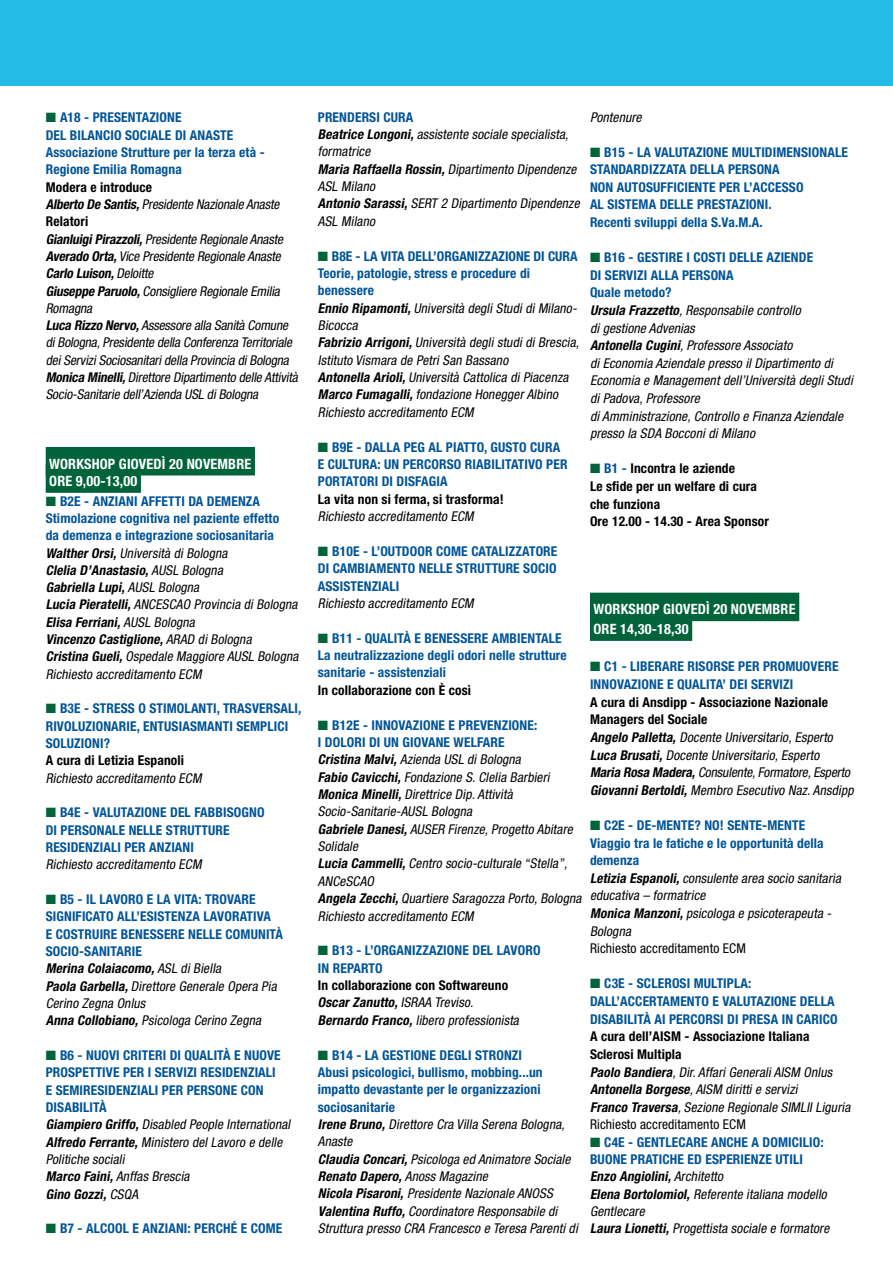
<style>
.page{position:relative;width:893px;height:1263px;background:#fff}
.page>*{position:absolute;margin:0;border:0;box-sizing:border-box;transform-origin:0 0}
.t1{font:700 condensed 14.25px/17.4px "Helvetica Neue LT Std";letter-spacing:.01em;color:#fff}
.t2{font:italic condensed 13.5px/17.4px "Helvetica Neue LT Std";color:#000}
.t3{font:700 condensed 13.5px/17.2px "Helvetica Neue LT Std";letter-spacing:.01em;color:#005498}
.t4{font:italic condensed 13.5px/17.4px "Helvetica Neue LT Std";letter-spacing:.01em;color:#000}
.t5{font:700 condensed 13.5px/17.5px "Helvetica Neue LT Std";letter-spacing:.01em;color:#000}
.t6{font:condensed 13.5px "Helvetica Neue LT Std";letter-spacing:.01em;color:#000}
.s1{color:#00633a}
.s2{font-weight:700;font-style:normal}
.s3{font-weight:700}
.s4{font-weight:700;font-style:normal;color:#005498}
.s5{font-style:italic;color:#000}
.s6{font-weight:400;font-style:italic;color:#000}
.s7{font-style:inherit}
.s8{color:#005498}
.s9{font-style:normal}
</style>
<div class="page">
<div style="left:0;top:0;width:893px;height:85px;background:#24bbe7"></div>
<div style="left:46px;top:447px;width:209px;height:28px;background:#00633a"></div>
<div style="left:46px;top:464px;width:95px;height:29px;background:#00633a"></div>
<div style="left:590px;top:593px;width:209px;height:28px;background:#00633a"></div>
<div style="left:590px;top:612px;width:102px;height:29px;background:#00633a"></div>
<p class="t3" style="left:46px;top:109px;width:220px"><span class="s1">■</span> A18 - PRESENTAZIONE<br>DEL BILANCIO SOCIALE DI ANASTE<br>Associazione Strutture per la terza età -<br>Regione Emilia Romagna</p>
<p class="t2" style="left:46px;top:178px;width:256px"><span class="s2">Modera e introduce<br></span><span class="s3">Alberto De Santis,</span>Presidente Nazionale Anaste <span class="s2">Relatori<br></span><span class="s3">GianluigiPirazzoli,</span>Presidente Regionale Anaste <span class="s3">Averado Orta,</span>Vice Presidente Regionale Anaste <span class="s3">Carlo Luison,</span>Deloitte<br><span class="s3">Giuseppe Paruolo,</span>Consigliere Regionale Emilia Romagna<br><span class="s3">Luca Rizzo Nervo,</span>Assessore alla Sanità Comune diBologna,Presidente della Conferenza Territoriale deiServiziSociosanitaridella Provincia diBologna <span class="s3">Monica Minelli,</span>Direttore Dipartimento delle Attività Socio-Sanitarie dell’Azienda USL diBologna</p>
<p class="t1" style="left:49px;top:455px;width:203px">WORKSHOP GIOVEDÌ 20 NOVEMBRE<br>ORE 9,00-13,00</p>
<p class="t2" style="left:46px;top:492px;width:257px"><span class="s1">■</span> <span class="s4">B2E - ANZIANI AFFETTI DA DEMENZA Stimolazione cognitiva nel paziente effetto<br>da demenza e integrazione sociosanitaria </span><span class="s3">WaltherOrsi,</span>Università diBologna<br><span class="s3">Clelia D’Anastasio,</span>AUSL Bologna<br><span class="s3">Gabriella Lupi,</span>AUSL Bologna<br><span class="s3">Lucia Pieratelli,</span>ANCESCAO Provincia diBologna <span class="s3">Elisa Ferriani,</span>AUSL Bologna<br><span class="s3">Vincenzo Castiglione,</span>ARAD diBologna <span class="s3">Cristina Gueli,</span>Ospedale Maggiore AUSL Bologna Richiesto accreditamento ECM</p>
<p class="t3" style="left:46px;top:700px;width:257px"><span class="s1">■</span> B3E - STRESS O STIMOLANTI, TRASVERSALI,<br>RIVOLUZIONARIE, ENTUSIASMANTI SEMPLICI<br>SOLUZIONI?</p>
<p class="t5" style="left:46px;top:752px;width:140px">A cura di Letizia Espanoli</p>
<p class="t2" style="left:46px;top:769px;width:160px">Richiesto accreditamento ECM</p>
<p class="t3" style="left:46px;top:804px;width:220px"><span class="s1">■</span> B4E - VALUTAZIONE DEL FABBISOGNO<br>DI PERSONALE NELLE STRUTTURE<br>RESIDENZIALI PER ANZIANI</p>
<p class="t2" style="left:46px;top:856px;width:160px">Richiesto accreditamento ECM</p>
<p class="t3" style="left:46px;top:890px;width:239px"><span class="s1">■</span> B5 - IL LAVORO E LA VITA: TROVARE SIGNIFICATO ALL’ESISTENZA LAVORATIVA<br>E COSTRUIRE BENESSERE NELLE COMUNITÀ SOCIO-SANITARIE<br><span class="s5">Merina Colaiacomo,</span><span class="s6">ASL diBiella<br></span><span class="s5">Paola Garbella,</span><span class="s6">Direttore Generale Opera Pia Cerino Zegna Onlus<br></span><span class="s5">Anna Collobiano,</span><span class="s6">Psicologa Cerino Zegna</span></p>
<p class="t3" style="left:46px;top:1046px;width:249px"><span class="s1">■</span> B6 - NUOVI CRITERI DI QUALITÀ E NUOVE<br>PROSPETTIVE PER I SERVIZI RESIDENZIALI<br>E SEMIRESIDENZIALI PER PERSONE CON<br>DISABILITÀ<br><span class="s5">Giampiero Griffo,</span><span class="s6">Disabled People International<br></span><span class="s5">Alfredo Ferrante,</span><span class="s6">Ministero delLavoro e delle<br>Politiche sociali<br></span><span class="s5">Marco Faini,</span><span class="s6">Anffas Brescia<br></span><span class="s5">Gino Gozzi,</span><span class="s6">CSQA</span></p>
<p class="t3" style="left:46px;top:1219px;width:238px"><span class="s1">■</span> B7 - ALCOOL E ANZIANI: PERCHÉ E COME</p>
<p class="t2" style="left:318px;top:108px;width:266px"><span class="s4">PRENDERSI CURA<br></span><span class="s3">Beatrice Longoni,</span>assistente sociale specialista, formatrice<br><span class="s3">Maria Raffaella Rossin,</span>Dipartimento Dipendenze<br>ASL Milano<br><span class="s3">Antonio Sarassi,</span>SERT 2 Dipartimento Dipendenze<br>ASL Milano</p>
<p class="t2" style="left:318px;top:247px;width:266px"><span class="s1">■</span> <span class="s4">B8E - LA VITA DELL’ORGANIZZAZIONE DI CURA Teorie, patologie, stress e procedure di benessere<br></span><span class="s3">Ennio Ripamonti,</span>Università degliStudidiMilano-Bicocca<br><span class="s3">Fabrizio Arrigoni,</span>Università deglistudidiBrescia, Istituto Vismara de PetriSan Bassano<br><span class="s3">Antonella Arioli,</span>Università Cattolica diPiacenza <span class="s3">Marco Fumagalli,</span>fondazione HoneggerAlbino Richiesto accreditamento ECM</p>
<p class="t3" style="left:318px;top:438px;width:251px"><span class="s1">■</span> B9E - DALLA PEG AL PIATTO, GUSTO CURA<br>E CULTURA: UN PERCORSO RIABILITATIVO PER<br>PORTATORI DI DISFAGIA</p>
<p class="t5" style="left:318px;top:490px;width:187px">La vita non si ferma, si trasforma!</p>
<p class="t2" style="left:318px;top:507px;width:160px">Richiesto accreditamento ECM</p>
<p class="t3" style="left:318px;top:542px;width:241px;text-align:justify"><span class="s1">■</span> B10E - L’OUTDOOR COME CATALIZZATORE DI CAMBIAMENTO NELLE STRUTTURE SOCIO ASSISTENZIALI</p>
<p class="t2" style="left:318px;top:594px;width:160px">Richiesto accreditamento ECM</p>
<p class="t3" style="left:318px;top:629px;width:250px"><span class="s1">■</span> B11 - QUALITÀ E BENESSERE AMBIENTALE<br>La neutralizzazione degli odori nelle strutture sanitarie - assistenziali</p>
<p class="t5" style="left:318px;top:681px;width:155px">In collaborazione con È così</p>
<p class="t2" style="left:318px;top:716px;width:268px"><span class="s1">■</span> <span class="s4">B12E - INNOVAZIONE E PREVENZIONE:<br>I DOLORI DI UN GIOVANE WELFARE<br></span><span class="s3">Cristina Malvi,</span>Azienda USL diBologna<br><span class="s3">Fabio Cavicchi,</span>Fondazione S.Clelia Barbieri <span class="s3">Monica Minelli,</span>Direttrice Dip.Attività Socio-Sanitarie-AUSL Bologna<br><span class="s3">Gabriele Danesi,</span>AUSER Firenze,Progetto Abitare Solidale<br><span class="s3">Lucia Cammelli,</span>Centro socio-culturale “Stella”, ANCeSCAO<br><span class="s3">Angela Zecchi,</span>Quartiere Saragozza Porto,Bologna Richiesto accreditamento ECM</p>
<p class="t3" style="left:318px;top:942px;width:224px"><span class="s1">■</span> B13 - L’ORGANIZZAZIONE DEL LAVORO<br>IN REPARTO</p>
<p class="t2" style="left:318px;top:976px;width:205px"><span class="s2">In collaborazione con Softwareuno<br></span><span class="s3">OscarZanutto,</span>ISRAA Treviso.<br><span class="s3">Bernardo Franco,</span>libero professionista</p>
<p class="t4" style="left:318px;top:1046px;width:261px"><span class="s1">■</span> <span class="s4">B14 - LA GESTIONE DEGLI STRONZI<br>Abusi psicologici, bullismo, mobbing...un impatto devastante per le organizzazioni sociosanitarie<br></span><span class="s3">Irene Bruno,</span><span class="s7">Direttore Cra Villa Serena Bologna, Anaste<br></span><span class="s3">Claudia Concari,</span> Psicologa ed Animatore Sociale <span class="s3">Renato Dapero,</span> Anoss Magazine<br><span class="s3">Nicola Pisaroni,</span> Presidente Nazionale ANOSS <span class="s3">Valentina Ruffo,</span> Coordinatore Responsabile di Struttura presso CRA Francesco e Teresa Parenti di</p>
<p class="t4" style="left:590px;top:108px;width:53px">Pontenure</p>
<p class="t3" style="left:590px;top:143px;width:259px"><span class="s1">■</span> B15 - LA VALUTAZIONE MULTIDIMENSIONALE STANDARDIZZATA DELLA PERSONA<br>NON AUTOSUFFICIENTE PER L’ACCESSO<br>AL SISTEMA DELLE PRESTAZIONI.<br>Recenti sviluppi della S.Va.M.A.</p>
<p class="t4" style="left:590px;top:249px;width:264px"><span class="s1">■</span> <span class="s4">B16 - GESTIRE I COSTI DELLE AZIENDE<br>DI SERVIZI ALLA PERSONA<br>Quale metodo?<br></span><span class="s3">Ursula Frazzetto</span>, Responsabile controllo<br>di gestione Advenias<br><span class="s3">Antonella Cugini</span>, Professore Associato<br>di Economia Aziendale presso il Dipartimento di Economia e Management dell’Università degli Studi di Padova, Professore<br>di Amministrazione, Controllo e Finanza Aziendale presso la SDA Bocconi di Milano</p>
<p class="t5" style="left:590px;top:460px;width:180px"><span class="s1">■</span> <span class="s8">B1 -</span> Incontra le aziende<br>Le sfide per un welfare di cura che funziona<br>Ore 12.00 - 14.30 - Area Sponsor</p>
<p class="t1" style="left:594px;top:599px;width:203px;line-height:19.8px">WORKSHOP GIOVEDÌ 20 NOVEMBRE<br>ORE 14,30-18,30</p>
<p class="t3" style="left:590px;top:658px;width:250px"><span class="s1">■</span> C1 - LIBERARE RISORSE PER PROMUOVERE<br>INNOVAZIONE E QUALITA’ DEI SERVIZI</p>
<p class="t2" style="left:590px;top:693px;width:268px"><span class="s2">A cura di Ansdipp - Associazione Nazionale Managers del Sociale<br></span><span class="s3">Angelo Palletta,</span>Docente Universitario,Esperto <span class="s3">Luca Brusati,</span>Docente Universitario,Esperto <span class="s3">Maria Rosa Madera,</span>Consulente,Formatore,Esperto <span class="s3">GiovanniBertoldi,</span>Membro Esecutivo Naz.Ansdipp</p>
<p class="t2" style="left:590px;top:816px;width:255px"><span class="s1">■</span> <span class="s4">C2E - DE-MENTE? NO! SENTE-MENTE<br>Viaggio tra le fatiche e le opportunità della demenza<br></span><span class="s3">Letizia Espanoli,</span>consulente area socio sanitaria educativa – formatrice<br><span class="s3">Monica Manzoni,</span>psicologa e psicoterapeuta -<br>Bologna</p>
<p class="t6" style="left:590px;top:941px;width:157px">Richiesto accreditamento ECM</p>
<p class="t3" style="left:590px;top:975px;width:249px"><span class="s1">■</span> C3E - SCLEROSI MULTIPLA:<br>DALL’ACCERTAMENTO E VALUTAZIONE DELLA<br>DISABILITÀ AI PERCORSI DI PRESA IN CARICO</p>
<p class="t2" style="left:590px;top:1028px;width:265px"><span class="s2">A cura dell’AISM - Associazione Italiana Sclerosi Multipla<br></span><span class="s3">Paolo Bandiera</span>,Dir.AffariGeneraliAISM Onlus <span class="s3">Antonella Borgese</span>,AISM dirittie servizi<br><span class="s3">Franco Traversa</span>,Sezione Regionale SIMLIILiguria <span class="s9">Richiesto accreditamento ECM</span></p>
<p class="t2" style="left:590px;top:1133px;width:244px"><span class="s1">■</span> <span class="s4">C4E - GENTLECARE ANCHE A DOMICILIO:<br>BUONE PRATICHE ED ESPERIENZE UTILI </span><span class="s3">Enzo Angiolini,</span>Architetto<br><span class="s3">Elena Bortolomiol,</span>Referente italiana modello Gentlecare<br><span class="s3">Laura Lionetti,</span>Progettista sociale e formatore</p>
</div>
